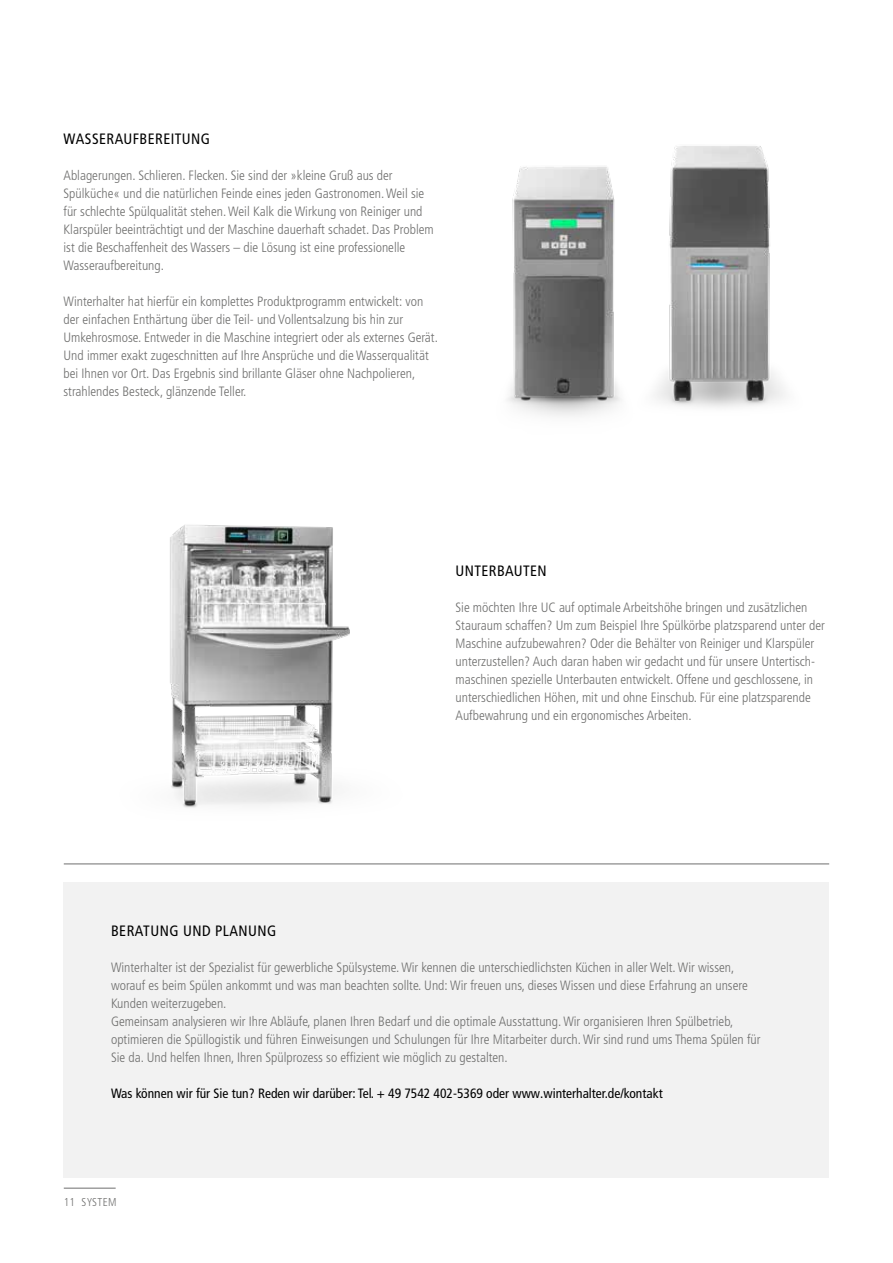
<style>
.page{position:relative;width:893px;height:1263px;background:#fff}
.page>*{position:absolute;margin:0;border:0;box-sizing:border-box;transform-origin:0 0}
.t1{font:condensed 15px "Frutiger LT Pro";letter-spacing:.03em;color:#000}
.t2{font:300 condensed 13.5px/18px "Frutiger LT Pro";color:#6f6f6e}
.t3{font:condensed 13.5px "Frutiger LT Pro";color:#000}
.t4{font:300 condensed 11.4px "Frutiger LT Pro";letter-spacing:.03em;color:#6f6f6e}
</style>
<div class="page">
<img style="left:170px;top:525px;width:180px;height:283px">
<div style="left:64px;top:882px;width:765px;height:296px;background:#f2f2f2"></div>
<hr style="left:64px;top:864px;width:765px;height:1px;background:#6f6f6e">
<img style="left:507px;top:167px;width:114px;height:249px">
<img style="left:654px;top:146px;width:131px;height:262px">
<hr style="left:64px;top:1188px;width:52px;height:1px;background:#6f6f6e">
<p class="t1" style="left:64px;top:130px;width:148px">WASSERAUFBEREITUNG</p>
<p class="t2" style="left:64px;top:166px;width:372px">Ablagerungen. Schlieren. Flecken. Sie sind der »kleine Gruß aus der Spülküche« und die natürlichen Feinde eines jeden Gastronomen. Weil sie für schlechte Spülqualität stehen. Weil Kalk die Wirkung von Reiniger und Klarspüler beeinträchtigt und der Maschine dauerhaft schadet. Das Problem ist die Beschaffenheit des Wassers – die Lösung ist eine professionelle Wasseraufbereitung.</p>
<p class="t2" style="left:64px;top:292px;width:376px">Winterhalter hat hierfür ein komplettes Produktprogramm entwickelt: von der einfachen Enthärtung über die Teil- und Vollentsalzung bis hin zur Umkehrosmose. Entweder in die Maschine integriert oder als externes Gerät.<br>Und immer exakt zugeschnitten auf Ihre Ansprüche und die Wasserqualität bei Ihnen vor Ort. Das Ergebnis sind brillante Gläser ohne Nachpolieren, strahlendes Besteck, glänzende Teller.</p>
<p class="t1" style="left:455px;top:562px;width:93px">UNTERBAUTEN</p>
<p class="t2" style="left:455px;top:598px;width:371px">Sie möchten Ihre UC auf optimale Arbeitshöhe bringen und zusätzlichen Stauraum schaffen? Um zum Beispiel Ihre Spülkörbe platzsparend unter der Maschine aufzubewahren? Oder die Behälter von Reiniger und Klarspüler unterzustellen? Auch daran haben wir gedacht und für unsere Untertisch&shy;maschinen spezielle Unterbauten entwickelt. Offene und geschlossene, in unterschiedlichen Höhen, mit und ohne Einschub. Für eine platzsparende Aufbewahrung und ein ergonomisches Arbeiten.</p>
<p class="t1" style="left:111px;top:922px;width:167px">BERATUNG UND PLANUNG</p>
<p class="t2" style="left:111px;top:958px;width:651px">Winterhalter ist der Spezialist für gewerbliche Spülsysteme. Wir kennen die unterschiedlichsten Küchen in aller Welt. Wir wissen, worauf es beim Spülen ankommt und was man beachten sollte. Und: Wir freuen uns, dieses Wissen und diese Erfahrung an unsere Kunden weiterzugeben.<br>Gemeinsam analysieren wir Ihre Abläufe, planen Ihren Bedarf und die optimale Ausstattung. Wir organisieren Ihren Spülbetrieb, optimieren die Spüllogistik und führen Einweisungen und Schulungen für Ihre Mitarbeiter durch. Wir sind rund ums Thema Spülen für Sie da. Und helfen Ihnen, Ihren Spülprozess so effizient wie möglich zu gestalten.</p>
<p class="t3" style="left:111px;top:1085px;width:553px">Was können wir für Sie tun? Reden wir darüber: Tel. + 49 7542 402-5369 oder www.winterhalter.de/kontakt</p>
<p class="t4" style="left:64px;top:1196px;width:54px">11 SYSTEM</p>
</div>
